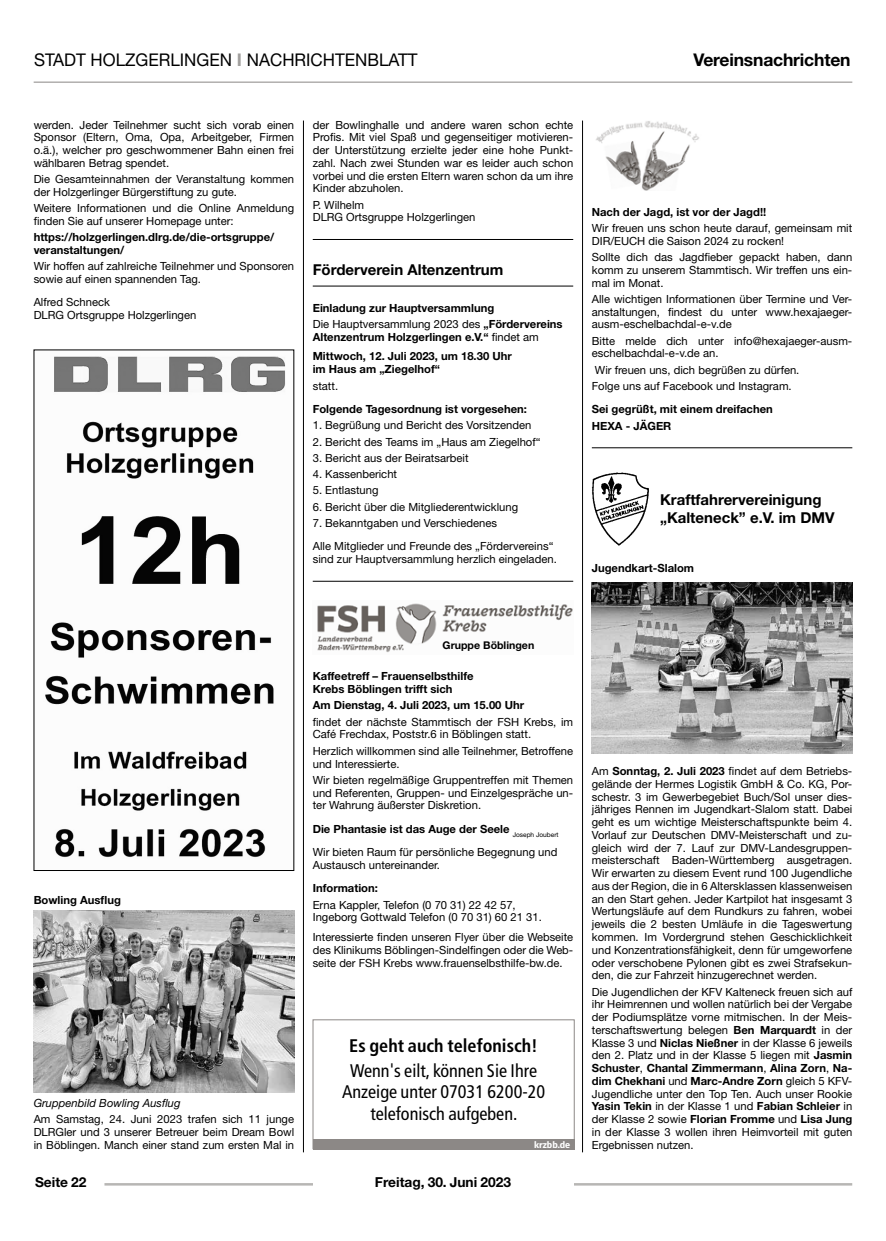
<style>
.page{position:relative;width:886px;height:1241px;background:#fff}
.page>*{position:absolute;margin:0;border:0;box-sizing:border-box;transform-origin:0 0}
.t1{font:condensed 18.25px/21.9px "Frutiger LT Pro";color:#000;text-align:center}
.t2{font:700 condensed 18.25px "Frutiger LT Pro";color:#000}
.t3{font:17.5px "Helvetica Neue LT Std";color:#000}
.t4{font:700 17.5px "Helvetica Neue LT Std";letter-spacing:-.01em;color:#000}
.t5{font:700 15px/18px "Helvetica";color:#000}
.t6{font:700 15px/18px "Helvetica Neue";color:#000}
.t7{font:700 15px "Helvetica Neue LT Std";color:#000}
.t8{font:700 13.75px "Helvetica Neue LT Std";color:#000}
.t9{font:11.25px/12.8px "Helvetica Neue LT Std";color:#000}
.t10{font:700 11.25px/12.8px "Helvetica Neue LT Std";color:#000}
.t11{font:italic 11.25px "Helvetica Neue LT Std";color:#000}
.t12{font:700 10.62px "Helvetica Neue LT Std";color:#000}
.t13{font:700 9.12px "Fira Sans";color:#fff}
.s1{font-weight:700;color:#a19f9d}
.s2{font-weight:400}
.s3{font-weight:700}
</style>
<div class="page">
<hr style="left:104px;top:1182px;width:748px;height:3px;background:#b7b6b4">
<div style="left:313px;top:1176px;width:260px;height:18px;background:#fff"></div>
<hr style="left:303px;top:120px;width:1px;height:1032px;background:#000">
<hr style="left:582px;top:120px;width:1px;height:1032px;background:#000">
<hr style="left:34px;top:81px;width:818px;height:2px;background:#a19f9d">
<img style="left:45px;top:356px;width:241px;height:502px">
<img style="left:34px;top:910px;width:260px;height:181px">
<hr style="left:313px;top:239px;width:260px;height:1px;background:#000">
<hr style="left:313px;top:581px;width:260px;height:1px;background:#000">
<hr style="left:313px;top:286px;width:260px;height:1px;background:#000">
<img style="left:317px;top:603px;width:256px;height:50px">
<div style="left:313px;top:1138px;width:261px;height:10px;background:#8c8886"></div>
<div style="left:313px;top:1019px;width:261px;height:129px;border:1px solid #8c8886"></div>
<hr style="left:592px;top:447px;width:260px;height:1px;background:#000">
<img style="left:596px;top:121px;width:103px;height:69px">
<img style="left:592px;top:473px;width:57px;height:73px">
<img style="left:592px;top:582px;width:260px;height:171px">
<h2 class="t3" style="left:34px;top:49px;width:385px">STADT HOLZGERLINGEN <span class="s1">I</span> NACHRICHTENBLATT</h2>
<h2 class="t4" style="left:693px;top:49px;width:159px">Vereinsnachrichten</h2>
<p class="t9" style="left:34px;top:118px;width:262px;text-align:justify">werden. Jeder Teilnehmer sucht sich vorab einen Sponsor (Eltern, Oma, Opa, Arbeitgeber, Firmen o.ä.), welcher pro geschwommener Bahn einen frei wählbaren Betrag spendet.</p>
<p class="t9" style="left:34px;top:173px;width:262px">Die Gesamteinnahmen der Veranstaltung kommen der Holzgerlinger Bürgerstiftung zu gute.</p>
<p class="t9" style="left:34px;top:202px;width:262px">Weitere Informationen und die Online Anmeldung finden Sie auf unserer Homepage unter:</p>
<p class="t10" style="left:34px;top:230px;width:242px">https://holzgerlingen.dlrg.de/die-ortsgruppe/ veranstaltungen/</p>
<p class="t9" style="left:34px;top:260px;width:262px">Wir hoffen auf zahlreiche Teilnehmer und Sponsoren sowie auf einen spannenden Tag.</p>
<p class="t9" style="left:34px;top:296px;width:164px">Alfred Schneck<br>DLRG Ortsgruppe Holzgerlingen</p>
<p class="t9" style="left:313px;top:118px;width:262px;text-align:justify">der Bowlinghalle und andere waren schon echte Profis. Mit viel Spaß und gegenseitiger motivieren&shy;der Unterstützung erzielte jeder eine hohe Punkt&shy;zahl. Nach zwei Stunden war es leider auch schon vorbei und die ersten Eltern waren schon da um ihre Kinder abzuholen.</p>
<p class="t9" style="left:313px;top:198px;width:164px">P. Wilhelm<br>DLRG Ortsgruppe Holzgerlingen</p>
<h3 class="t7" style="left:313px;top:260px;width:192px">Förderverein Altenzentrum</h3>
<p class="t10" style="left:313px;top:299px;width:251px;line-height:16.2px">Einladung zur Hauptversammlung<br><span class="s2">Die Hauptversammlung 2023 des</span> „Fördervereins</p>
<p class="t10" style="left:313px;top:326px;width:228px;line-height:19.9px">Altenzentrum Holzgerlingen e.V.“ <span class="s2">findet am<br></span>Mittwoch, 12. Juli 2023, um 18.30 Uhr</p>
<p class="t10" style="left:313px;top:362px;width:129px">im Haus am „Ziegelhof“</p>
<p class="t9" style="left:313px;top:379px;width:27px">statt.</p>
<p class="t10" style="left:313px;top:402px;width:216px">Folgende Tagesordnung ist vorgesehen:</p>
<p class="t9" style="left:313px;top:418px;width:220px">1. Begrüßung und Bericht des Vorsitzenden</p>
<p class="t9" style="left:313px;top:435px;width:229px">2. Bericht des Teams im „Haus am Ziegelhof“</p>
<p class="t9" style="left:313px;top:451px;width:157px">3. Bericht aus der Beiratsarbeit</p>
<p class="t9" style="left:313px;top:467px;width:86px">4. Kassenbericht</p>
<p class="t9" style="left:313px;top:484px;width:67px">5. Entlastung</p>
<p class="t9" style="left:313px;top:500px;width:207px">6. Bericht über die Mitgliederentwicklung</p>
<p class="t9" style="left:313px;top:511px;width:242px;line-height:23.4px">7. Bekanntgaben und Verschiedenes<br>Alle Mitglieder und Freunde des „Fördervereins“</p>
<p class="t9" style="left:313px;top:552px;width:245px">sind zur Hauptversammlung herzlich eingeladen.</p>
<p class="t10" style="left:592px;top:205px;width:176px">Nach der Jagd, ist vor der Jagd!!</p>
<p class="t9" style="left:592px;top:221px;width:262px">Wir freuen uns schon heute darauf, gemeinsam mit<br>DIR/EUCH die Saison 2024 zu rocken!</p>
<p class="t9" style="left:592px;top:250px;width:262px;text-align:justify">Sollte dich das Jagdfieber gepackt haben, dann komm zu unserem Stammtisch. Wir treffen uns ein&shy;mal im Monat.</p>
<p class="t9" style="left:592px;top:292px;width:262px;text-align:justify">Alle wichtigen Informationen über Termine und Ver&shy;anstaltungen, findest du unter www.hexajaeger&shy;ausm-eschelbachdal-e-v.de</p>
<p class="t9" style="left:592px;top:334px;width:262px">Bitte melde dich unter info@hexajaeger-ausm&shy;eschelbachdal-e-v.de an.</p>
<p class="t9" style="left:592px;top:361px;width:209px;line-height:16.2px">Wir freuen uns, dich begrüßen zu dürfen.<br>Folge uns auf Facebook und Instagram.</p>
<p class="t10" style="left:592px;top:401px;width:182px;line-height:16.2px">Sei gegrüßt, mit einem dreifachen<br>HEXA - JÄGER</p>
<h3 class="t5" style="left:659px;top:484px;width:174px">Kraftfahrervereinigung „Kalteneck“ e.V. im DMV</h3>
<h3 class="t6" style="left:660px;top:490px;width:176px">Kraftfahrervereinigung „Kalteneck” e.V. im DMV</h3>
<p class="t10" style="left:592px;top:561px;width:104px">Jugendkart-Slalom</p>
<p class="t10" style="left:34px;top:892px;width:89px">Bowling Ausflug</p>
<p class="t12" style="left:443px;top:639px;width:93px">Gruppe Böblingen</p>
<p class="t10" style="left:313px;top:669px;width:162px">Kaffeetreff – Frauenselbsthilfe<br>Krebs Böblingen trifft sich</p>
<p class="t10" style="left:313px;top:698px;width:213px">Am Dienstag, 4. Juli 2023, um 15.00 Uhr</p>
<p class="t9" style="left:313px;top:715px;width:262px">findet der nächste Stammtisch der FSH Krebs, im<br>Café Frechdax, Poststr.6 in Böblingen statt.</p>
<p class="t9" style="left:313px;top:744px;width:262px">Herzlich willkommen sind alle Teilnehmer, Betroffene und Interessierte.</p>
<p class="t9" style="left:313px;top:773px;width:262px;text-align:justify">Wir bieten regelmäßige Gruppentreffen mit Themen und Referenten, Gruppen- und Einzelgespräche un&shy;ter Wahrung äußerster Diskretion.</p>
<p class="t9" style="left:313px;top:816px;width:247px;line-height:23.4px"><span class="s3">Die Phantasie ist das Auge der Seele</span> <sub>Joseph</sub> <sub>Joubert<br></sub>Wir bieten Raum für persönliche Begegnung und</p>
<p class="t9" style="left:313px;top:858px;width:129px">Austausch untereinander.</p>
<p class="t10" style="left:313px;top:881px;width:67px">Information:</p>
<p class="t9" style="left:313px;top:897px;width:231px">Erna Kappler, Telefon (0 70 31) 22 42 57,<br>Ingeborg Gottwald Telefon (0 70 31) 60 21 31.</p>
<p class="t9" style="left:313px;top:930px;width:262px;text-align:justify">Interessierte finden unseren Flyer über die Webseite des Klinikums Böblingen-Sindelfingen oder die Web&shy;seite der FSH Krebs www.frauenselbsthilfe-bw.de.</p>
<p class="t11" style="left:34px;top:1096px;width:148px">Gruppenbild Bowling Ausflug</p>
<p class="t9" style="left:34px;top:1112px;width:262px;text-align:justify">Am Samstag, 24. Juni 2023 trafen sich 11 junge DLRGler und 3 unserer Betreuer beim Dream Bowl in Böblingen. Manch einer stand zum ersten Mal in</p>
<h1 class="t2" style="left:349px;top:1034px;width:190px">Es geht auch telefonisch!</h1>
<h1 class="t1" style="left:342px;top:1059px;width:205px">Wenn's eilt, können Sie Ihre<br>Anzeige unter 07031 6200-20 telefonisch aufgeben.</h1>
<p class="t13" style="left:534px;top:1137px;width:38px">krzbb.de</p>
<p class="t8" style="left:35px;top:1173px;width:53px">Seite 22</p>
<p class="t8" style="left:375px;top:1173px;width:138px">Freitag, 30. Juni 2023</p>
<p class="t9" style="left:592px;top:764px;width:262px;text-align:justify">Am <span class="s3">Sonntag, 2. Juli 2023</span> findet auf dem Betriebs&shy;gelände der Hermes Logistik GmbH &amp; Co. KG, Por&shy;schestr. 3 im Gewerbegebiet Buch/Sol unser dies&shy;jähriges Rennen im Jugendkart-Slalom statt. Dabei geht es um wichtige Meisterschaftspunkte beim 4.<br>Vorlauf zur Deutschen DMV-Meisterschaft und zu&shy;gleich wird der 7. Lauf zur DMV-Landesgruppen&shy;meisterschaft Baden-Württemberg ausgetragen.<br>Wir erwarten zu diesem Event rund 100 Jugendliche aus der Region, die in 6 Altersklassen klassenweisen an den Start gehen. Jeder Kartpilot hat insgesamt 3<br>Wertungsläufe auf dem Rundkurs zu fahren, wobei jeweils die 2 besten Umläufe in die Tageswertung kommen. Im Vordergrund stehen Geschicklichkeit und Konzentrationsfähigkeit, denn für umgeworfene oder verschobene Pylonen gibt es zwei Strafsekun&shy;den, die zur Fahrzeit hinzugerechnet werden.</p>
<p class="t9" style="left:592px;top:984px;width:262px;text-align:justify">Die Jugendlichen der KFV Kalteneck freuen sich auf ihr Heimrennen und wollen natürlich bei der Vergabe der Podiumsplätze vorne mitmischen. In der Meis&shy;terschaftswertung belegen <span class="s3">Ben Marquardt</span> in der Klasse 3 und <span class="s3">Niclas Nießner</span> in der Klasse 6 jeweils den 2. Platz und in der Klasse 5 liegen mit <span class="s3">Jasmin Schuster</span>, <span class="s3">Chantal Zimmermann</span>, <span class="s3">Alina Zorn</span>, <span class="s3">Na&shy;dim Chekhani</span> und <span class="s3">Marc-Andre Zorn</span> gleich 5 KFV-Jugendliche unter den Top Ten. Auch unser Rookie <span class="s3">Yasin Tekin</span> in der Klasse 1 und <span class="s3">Fabian Schleier</span> in der Klasse 2 sowie <span class="s3">Florian Fromme</span> und <span class="s3">Lisa Jung </span>in der Klasse 3 wollen ihren Heimvorteil mit guten Ergebnissen nutzen.</p>
</div>
